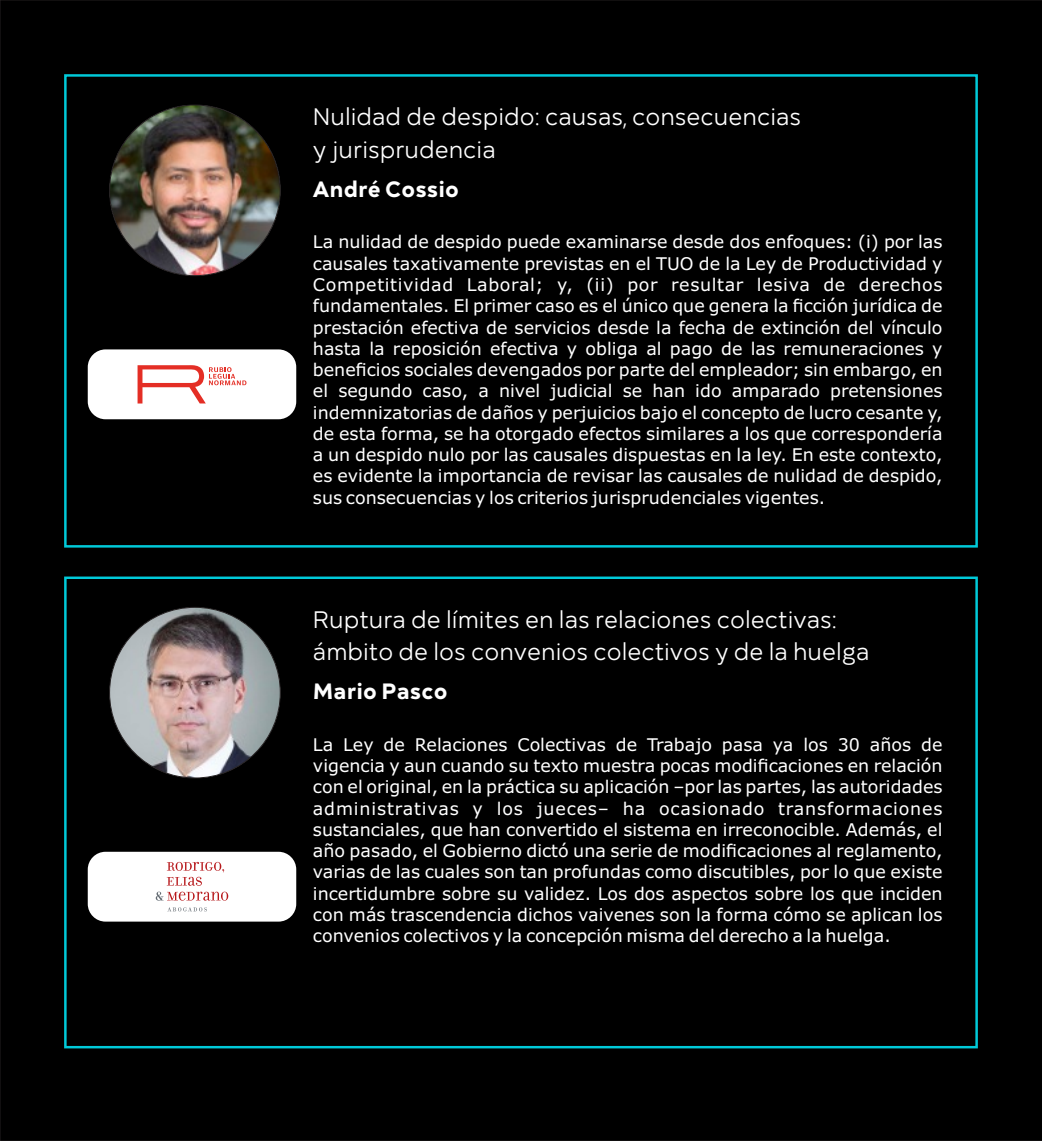
<style>
.page{position:relative;width:1042px;height:1141px;background:#000}
.page>*{position:absolute;margin:0;border:0;box-sizing:border-box;transform-origin:0 0}
.t1{font:24.5px/32.4px "Mirai";color:#fff}
.t2{font:700 22.75px "Mirai";color:#fff}
.t3{font:17.5px/21.3px "Verdana";color:#fff;text-align:justify}
</style>
<div class="page">
<div style="left:88px;top:349px;width:208px;height:70px;background:#fff;border-radius:18px"></div>
<div style="left:88px;top:852px;width:208px;height:70px;background:#fff;border-radius:18px"></div>
<img style="left:110px;top:105px;width:170px;height:171px;border-radius:50%">
<img style="left:110px;top:607px;width:170px;height:171px;border-radius:50%">
<svg style="left:138px;top:365px;width:108px;height:39px"></svg>
<svg style="left:167px;top:862px;width:57px;height:24px"></svg>
<svg style="left:156px;top:892px;width:72px;height:9px"></svg>
<svg style="left:168px;top:907px;width:39px;height:4px"></svg>
<h1 class="t1" style="left:313px;top:102px;width:490px">Nulidad de despido: causas, consecuencias y jurisprudencia</h1>
<h2 class="t2" style="left:313px;top:179px;width:147px">André Cossio</h2>
<p class="t3" style="left:313px;top:233px;width:631px">La nulidad de despido puede examinarse desde dos enfoques: (i) por las causales taxativamente previstas en el TUO de la Ley de Productividad y Competitividad Laboral; y, (ii) por resultar lesiva de derechos fundamentales. El primer caso es el único que genera la ficción jurídica de prestación efectiva de servicios desde la fecha de extinción del vínculo hasta la reposición efectiva y obliga al pago de las remuneraciones y beneficios sociales devengados por parte del empleador; sin embargo, en el segundo caso, a nivel judicial se han ido amparado pretensiones indemnizatorias de daños y perjuicios bajo el concepto de lucro cesante y, de esta forma, se ha otorgado efectos similares a los que correspondería a un despido nulo por las causales dispuestas en la ley. En este contexto, es evidente la importancia de revisar las causales de nulidad de despido, sus consecuencias y los criterios jurisprudenciales vigentes.</p>
<h1 class="t1" style="left:313px;top:604px;width:558px">Ruptura de límites en las relaciones colectivas: ámbito de los convenios colectivos y de la huelga</h1>
<h2 class="t2" style="left:313px;top:681px;width:136px">Mario Pasco</h2>
<p class="t3" style="left:313px;top:735px;width:631px">La Ley de Relaciones Colectivas de Trabajo pasa ya los 30 años de vigencia y aun cuando su texto muestra pocas modificaciones en relación con el original, en la práctica su aplicación –por las partes, las autoridades administrativas y los jueces– ha ocasionado transformaciones sustanciales, que han convertido el sistema en irreconocible. Además, el año pasado, el Gobierno dictó una serie de modificaciones al reglamento, varias de las cuales son tan profundas como discutibles, por lo que existe incertidumbre sobre su validez. Los dos aspectos sobre los que inciden con más trascendencia dichos vaivenes son la forma cómo se aplican los convenios colectivos y la concepción misma del derecho a la huelga.</p>
</div>
